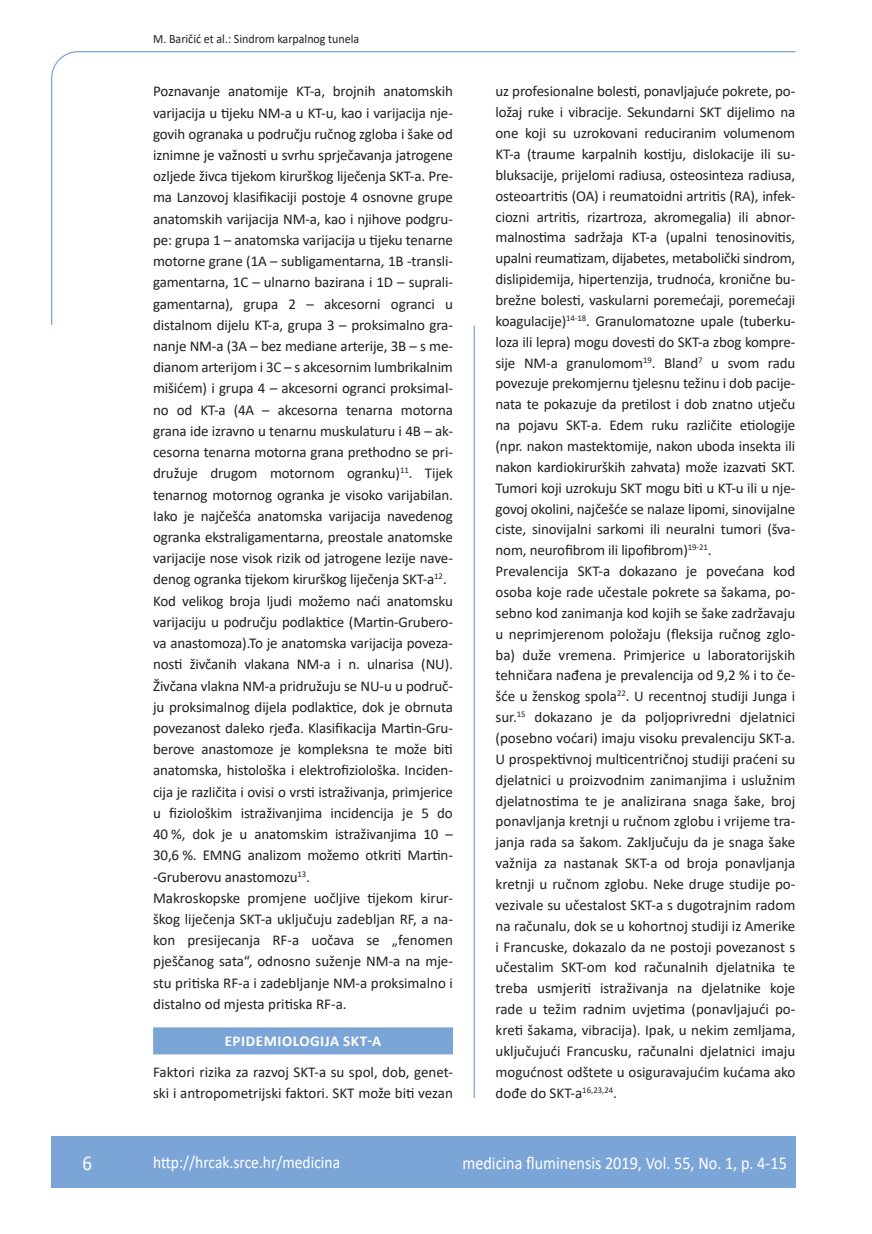
<style>
.page{position:relative;width:872px;height:1234px;background:#fff}
.page>*{position:absolute;margin:0;border:0;box-sizing:border-box;transform-origin:0 0}
.t1{font:21px "Calibri";color:#fff;scale:.9 1}
.t2{font:18px "Calibri";color:#fff;scale:.9 1}
.t3{font:17.25px "Calibri";color:#fff;scale:.9 1}
.osnovni_tekst{font:15px/20.9px "Calibri";letter-spacing:-.01em;color:#231f20;text-align:justify}
.naslov_ruler{font:700 15px "Calibri";letter-spacing:.04em;color:#fff}
.glava{font:12.75px "Calibri";color:#231f20;scale:.94 1}
</style>
<div class="page">
<svg style="left:51px;top:51px;width:745px;height:274px"></svg>
<hr style="left:473px;top:325px;width:2px;height:772px;background:#7ca5d7">
<div style="left:51px;top:1135px;width:744px;height:51px;background:#7ca5d7"></div>
<div style="left:153px;top:1027px;width:300px;height:27px;background:#7ca5d7"></div>
<p class="glava" style="left:153px;top:29px;width:221px">M. Baričić et al.: Sindrom karpalnog tunela</p>
<p class="osnovni_tekst" style="left:153px;top:80px;width:301px">Poznavanje anatomije KT-a, brojnih anatomskih varijacija u tijeku NM-a u KT-u, kao i varijacija nje&shy;govih ogranaka u području ručnog zgloba i šake od iznimne je važnosti u svrhu sprječavanja jatrogene ozljede živca tijekom kirurškog liječenja SKT-a. Pre&shy;ma Lanzovoj klasifikaciji postoje 4 osnovne grupe anatomskih varijacija NM-a, kao i njihove podgru&shy;pe: grupa 1 – anatomska varijacija u tijeku tenarne motorne grane (1A – subligamentarna, 1B -transli&shy;gamentarna, 1C – ulnarno bazirana i 1D – suprali&shy;gamentarna), grupa 2 – akcesorni ogranci u distalnom dijelu KT-a, grupa 3 – proksimalno gra&shy;nanje NM-a (3A – bez mediane arterije, 3B – s me&shy;dianom arterijom i 3C – s akcesornim lumbrikalnim mišićem) i grupa 4 – akcesorni ogranci proksimal&shy;no od KT-a (4A – akcesorna tenarna motorna grana ide izravno u tenarnu muskulaturu i 4B – ak&shy;cesorna tenarna motorna grana prethodno se pri&shy;družuje drugom motornom ogranku)<sup>11</sup>. Tijek tenarnog motornog ogranka je visoko varijabilan.<br>Iako je najčešća anatomska varijacija navedenog ogranka ekstraligamentarna, preostale anatomske varijacije nose visok rizik od jatrogene lezije nave&shy;denog ogranka tijekom kirurškog liječenja SKT-a<sup>12</sup>.</p>
<p class="osnovni_tekst" style="left:153px;top:589px;width:301px">Kod velikog broja ljudi možemo naći anatomsku varijaciju u području podlaktice (Martin-Grubero&shy;va anastomoza).To je anatomska varijacija poveza&shy;nosti živčanih vlakana NM-a i n. ulnarisa (NU).<br>Živčana vlakna NM-a pridružuju se NU-u u područ&shy;ju proksimalnog dijela podlaktice, dok je obrnuta povezanost daleko rjeđa. Klasifikacija Martin-Gru&shy;berove anastomoze je kompleksna te može biti anatomska, histološka i elektrofiziološka. Inciden&shy;cija je različita i ovisi o vrsti istraživanja, primjerice u fiziološkim istraživanjima incidencija je 5 do 40 %, dok je u anatomskim istraživanjima 10 – 30,6 %. EMNG analizom možemo otkriti Martin--Gruberovu anastomozu<sup>13</sup>.</p>
<p class="osnovni_tekst" style="left:153px;top:886px;width:301px">Makroskopske promjene uočljive tijekom kirur&shy;škog liječenja SKT-a uključuju zadebljan RF, a na&shy;kon presijecanja RF-a uočava se „fenomen pješčanog sata“, odnosno suženje NM-a na mje&shy;stu pritiska RF-a i zadebljanje NM-a proksimalno i distalno od mjesta pritiska RF-a.</p>
<p class="naslov_ruler" style="left:225px;top:1030px;width:158px">EPIDEMIOLOGIJA SKT-A</p>
<p class="osnovni_tekst" style="left:153px;top:1060px;width:301px">Faktori rizika za razvoj SKT-a su spol, dob, genet&shy;ski i antropometrijski faktori. SKT može biti vezan</p>
<p class="osnovni_tekst" style="left:495px;top:81px;width:301px">uz profesionalne bolesti, ponavljajuće pokrete, po&shy;ložaj ruke i vibracije. Sekundarni SKT dijelimo na one koji su uzrokovani reduciranim volumenom KT-a (traume karpalnih kostiju, dislokacije ili su&shy;bluksacije, prijelomi radiusa, osteosinteza radiusa, osteoartritis (OA) i reumatoidni artritis (RA), infek&shy;ciozni artritis, rizartroza, akromegalia) ili abnor&shy;malnostima sadržaja KT-a (upalni tenosinovitis, upalni reumatizam, dijabetes, metabolički sindrom, dislipidemija, hipertenzija, trudnoća, kronične bu&shy;brežne bolesti, vaskularni poremećaji, poremećaji koagulacije)<sup>14-18</sup>. Granulomatozne upale (tuberku&shy;loza ili lepra) mogu dovesti do SKT-a zbog kompre&shy;sije NM-a granulomom<sup>19</sup>. Bland<sup>7</sup> u svom radu povezuje prekomjernu tjelesnu težinu i dob pacije&shy;nata te pokazuje da pretilost i dob znatno utječu na pojavu SKT-a. Edem ruku različite etiologije (npr. nakon mastektomije, nakon uboda insekta ili nakon kardiokirurških zahvata) može izazvati SKT.<br>Tumori koji uzrokuju SKT mogu biti u KT-u ili u nje&shy;govoj okolini, najčešće se nalaze lipomi, sinovijalne ciste, sinovijalni sarkomi ili neuralni tumori (šva&shy;nom, neurofibrom ili lipofibrom)<sup>19-21</sup>.</p>
<p class="osnovni_tekst" style="left:495px;top:560px;width:301px">Prevalencija SKT-a dokazano je povećana kod osoba koje rade učestale pokrete sa šakama, po&shy;sebno kod zanimanja kod kojih se šake zadržavaju u neprimjerenom položaju (fleksija ručnog zglo&shy;ba) duže vremena. Primjerice u laboratorijskih tehničara nađena je prevalencija od 9,2 % i to če&shy;šće u ženskog spola<sup>22</sup>. U recentnoj studiji Junga i sur.<sup>15</sup> dokazano je da poljoprivredni djelatnici (posebno voćari) imaju visoku prevalenciju SKT-a.<br>U prospektivnoj multicentričnoj studiji praćeni su djelatnici u proizvodnim zanimanjima i uslužnim djelatnostima te je analizirana snaga šake, broj ponavljanja kretnji u ručnom zglobu i vrijeme tra&shy;janja rada sa šakom. Zaključuju da je snaga šake važnija za nastanak SKT-a od broja ponavljanja kretnji u ručnom zglobu. Neke druge studije po&shy;vezivale su učestalost SKT-a s dugotrajnim radom na računalu, dok se u kohortnoj studiji iz Amerike i Francuske, dokazalo da ne postoji povezanost s učestalim SKT-om kod računalnih djelatnika te treba usmjeriti istraživanja na djelatnike koje rade u težim radnim uvjetima (ponavljajući po&shy;kreti šakama, vibracija). Ipak, u nekim zemljama, uključujući Francusku, računalni djelatnici imaju mogućnost odštete u osiguravajućim kućama ako dođe do SKT-a<sup>16,23,24</sup>.</p>
<p class="t1" style="left:82px;top:1147px;width:12px">6</p>
<p class="t3" style="left:153px;top:1149px;width:209px">http://hrcak.srce.hr/medicina</p>
<p class="t2" style="left:462px;top:1149px;width:362px">medicina fluminensis 2019, Vol. 55, No. 1, p. 4-15</p>
</div>
